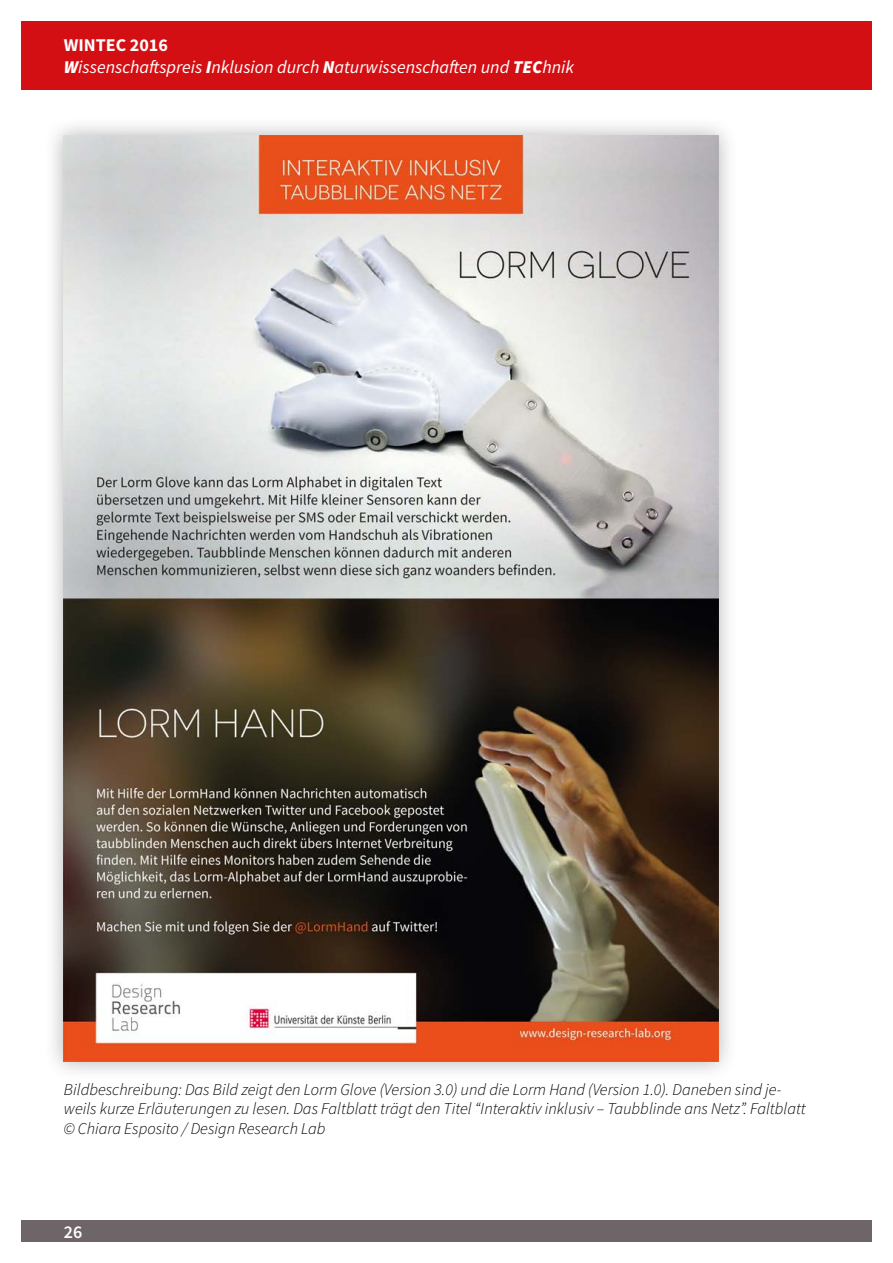
<style>
.page{position:relative;width:893px;height:1263px;background:#fff}
.page>*{position:absolute;margin:0;border:0;box-sizing:border-box;transform-origin:0 0}
.t1{font:italic 18px/21.6px "Source Sans Pro";color:#fff}
.t2{font:600 18px "Source Sans Pro";color:#fff}
.Bld{font:italic 300 16.5px/19.8px "Source Sans Pro";color:#000}
.s1{font-weight:700;font-style:normal}
.s2{font-weight:900}
</style>
<div class="page">
<div style="left:21px;top:1220px;width:851px;height:22px;background:#6e6569"></div>
<div style="left:21px;top:21px;width:851px;height:68px;background:#d40f14"></div>
<div style="left:45px;top:116px;width:693px;height:965px;background:#6e6569;opacity:.5"></div>
<img style="left:64px;top:136px;width:655px;height:925px">
<p class="t1" style="left:64px;top:34px;width:512px"><span class="s1">WINTEC 2016<br></span><span class="s2">W</span>issenschaftspreis <span class="s2">I</span>nklusion durch <span class="s2">N</span>aturwissenschaften und <span class="s2">TEC</span>hnik</p>
<p class="Bld" style="left:64px;top:1079px;width:744px">Bildbeschreibung: Das Bild zeigt den Lorm Glove (Version 3.0) und die Lorm Hand (Version 1.0). Daneben sind je&shy;weils kurze Erläuterungen zu lesen. Das Faltblatt trägt den Titel “Interaktiv inklusiv – Taubblinde ans Netz”. Faltblatt © Chiara Esposito / Design Research Lab</p>
<p class="t2" style="left:64px;top:1221px;width:20px">26</p>
</div>
